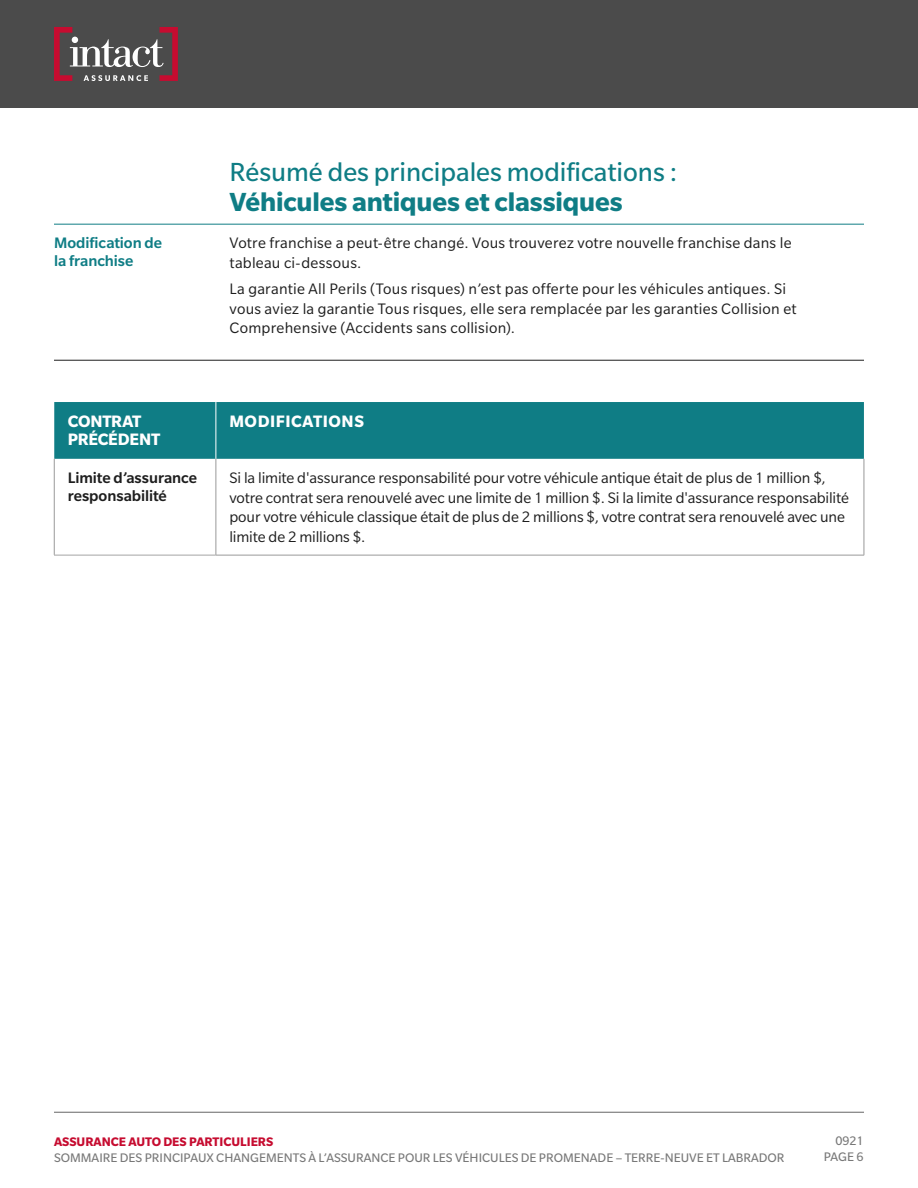
<style>
.page{position:relative;width:918px;height:1188px;background:#fff}
.page>*{position:absolute;margin:0;border:0;box-sizing:border-box;transform-origin:0 0}
.t1{font:28.5px "Slate Std";color:#0f7d85}
.Display{font:700 28.5px "Slate Std";letter-spacing:-.005em;color:#0f7d85}
.t2{font:700 18px/18px "Slate Std";letter-spacing:-.005em;color:#fff}
.t3{font:700 18px "Slate Std";letter-spacing:.03em;color:#fff}
.Body{font:16.5px/19.5px "Slate Std";letter-spacing:.005em;color:#1e1e1e}
.Subhead{font:500 16.5px/18px "Slate Std";color:#1e1e1e}
.Subhead-2{font:500 16.5px/18px "Slate Std";color:#0f7d85}
.t4{font:13.5px/16.2px "Slate Std";color:#787878;text-align:right}
.t5{font:700 13.5px "Slate Std";color:#c60c30}
</style>
<div class="page">
<div style="left:0;top:0;width:918px;height:108px;background:#4b4b4b"></div>
<hr style="left:54px;top:1112px;width:810px;height:1px;background:#666">
<svg style="left:54px;top:27px;width:124px;height:54px"></svg>
<hr style="left:54px;top:224px;width:162px;height:1px;background:#0f7d85">
<hr style="left:216px;top:224px;width:648px;height:1px;background:#0f7d85">
<hr style="left:54px;top:360px;width:162px;height:1px;background:#1e1e1e">
<hr style="left:216px;top:360px;width:648px;height:1px;background:#1e1e1e">
<div style="left:54px;top:402px;width:810px;height:57px;background:#0f7d85"></div>
<hr style="left:216px;top:402px;width:1px;height:57px;background:#fff">
<hr style="left:54px;top:459px;width:1px;height:96px;background:#999">
<hr style="left:216px;top:459px;width:1px;height:96px;background:#999">
<hr style="left:864px;top:459px;width:1px;height:96px;background:#999">
<hr style="left:216px;top:555px;width:648px;height:1px;background:#999">
<hr style="left:54px;top:555px;width:162px;height:1px;background:#a5a5a5">
<p class="t1" style="left:230px;top:157px;width:449px">Résumé des principales modifications :</p>
<p class="Display" style="left:230px;top:186px;width:395px">Véhicules antiques et classiques</p>
<p class="Subhead-2" style="left:54px;top:234px;width:110px">Modification de la franchise</p>
<p class="Body" style="left:229px;top:233px;width:564px">Votre franchise a peut-être changé. Vous trouverez votre nouvelle franchise dans le tableau ci-dessous.</p>
<p class="Body" style="left:229px;top:279px;width:569px">La garantie All Perils (Tous risques) n’est pas offerte pour les véhicules antiques. Si vous aviez la garantie Tous risques, elle sera remplacée par les garanties Collision et<br>Comprehensive (Accidents sans collision).</p>
<h1 class="t2" style="left:68px;top:412px;width:94px">CONTRAT<br>PRÉCÉDENT</h1>
<h1 class="t3" style="left:229px;top:412px;width:136px">MODIFICATIONS</h1>
<p class="Subhead" style="left:68px;top:469px;width:131px">Limite d’assurance responsabilité</p>
<p class="Body" style="left:229px;top:468px;width:621px">Si la limite d'assurance responsabilité pour votre véhicule antique était de plus de 1 million $, votre contrat sera renouvelé avec une limite de 1 million $. Si la limite d'assurance responsabilité pour votre véhicule classique était de plus de 2 millions $, votre contrat sera renouvelé avec une limite de 2 millions $.</p>
<p class="t5" style="left:54px;top:1135px;width:221px">ASSURANCE AUTO DES PARTICULIERS</p>
<p class="t4" style="left:54px;top:1150px;width:732px">SOMMAIRE DES PRINCIPAUX CHANGEMENTS À L’ASSURANCE POUR LES VÉHICULES DE PROMENADE – TERRE-NEUVE ET LABRADOR</p>
<p class="t4" style="left:824px;top:1132px;width:41px">0921<br>PAGE 6</p>
</div>
